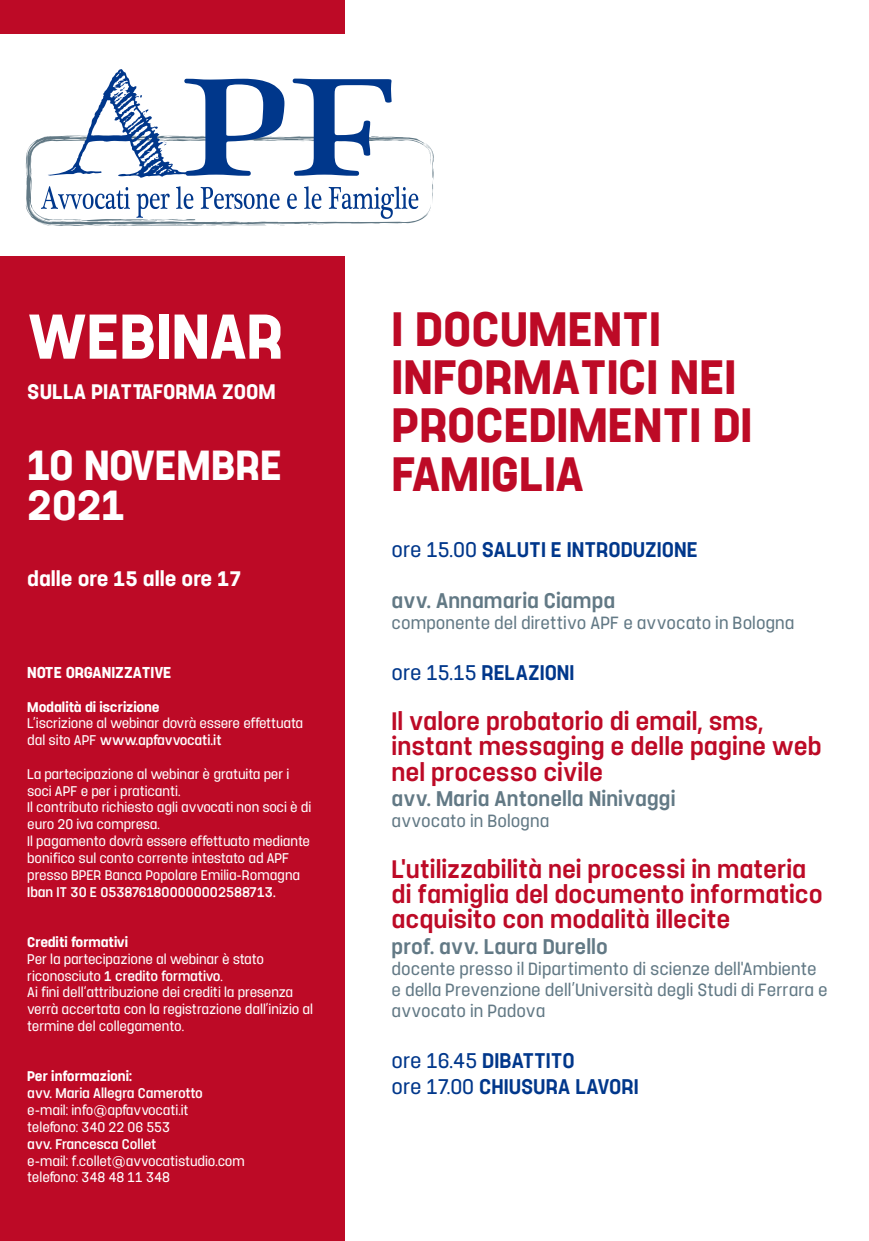
<style>
.page{position:relative;width:869px;height:1241px;background:#fff}
.page>*{position:absolute;margin:0;border:0;box-sizing:border-box;transform-origin:0 0}
.t1{font:700 63px "Project Sans";color:#fff}
.t2{font:700 48.12px/48.1px "Project Sans";color:#bd0a26}
.t3{font:700 42px/40.2px "Project Sans";color:#fff}
.t4{font:600 25.2px/25.2px "Project Sans";color:#bd0a26}
.t5{font:600 21.18px/25.4px "Project Sans";letter-spacing:-.005em;color:#00378b}
.t6{font:600 21.18px "Project Sans";letter-spacing:.005em;color:#627985}
.t7{font:700 21px "Project Sans";color:#fff}
.t8{font:17.68px/21.2px "Project Sans";color:#627985}
.t9{font:700 15.75px "Project Sans";color:#fff}
.t10{font:14px/16.8px "Project Sans";color:#fff}
.t11{font:500 14px "Project Sans";color:#fff}
.t12{font:700 14px "Project Sans";color:#fff}
.s1{font-weight:500}
.s2{font-weight:400}
</style>
<div class="page">
<svg style="left:26px;top:69px;width:407px;height:157px"></svg>
<div style="left:0;top:256px;width:344px;height:984px;background:#bd0a26"></div>
<div style="left:0;top:0;width:344px;height:34px;background:#bd0a26"></div>
<h1 class="t1" style="left:27px;top:297px;width:257px">WEBINAR</h1>
<h3 class="t7" style="left:27px;top:378px;width:250px">SULLA PIATTAFORMA ZOOM</h3>
<h3 class="t3" style="left:27px;top:446px;width:256px">10 NOVEMBRE<br>2021</h3>
<h3 class="t7" style="left:27px;top:565px;width:215px">dalle ore 15 alle ore 17</h3>
<p class="t9" style="left:27px;top:662px;width:146px">NOTE ORGANIZZATIVE</p>
<p class="t12" style="left:27px;top:697px;width:134px">Modalità di iscrizione</p>
<p class="t10" style="left:27px;top:715px;width:277px">L’iscrizione al webinar dovrà essere effettuata dal sito APF <span class="s1">www.apfavvocati.it</span></p>
<p class="t10" style="left:27px;top:765px;width:285px">La partecipazione al webinar è gratuita per i soci APF e per i praticanti.<br>Il contributo richiesto agli avvocati non soci è di euro 20 iva compresa.<br>Il pagamento dovrà essere effettuato mediante bonifico sul conto corrente intestato ad APF presso BPER Banca Popolare Emilia-Romagna</p>
<p class="t11" style="left:27px;top:882px;width:250px">Iban IT 30 E 0538761800000002588713.</p>
<p class="t12" style="left:27px;top:933px;width:102px">Crediti formativi</p>
<p class="t10" style="left:27px;top:950px;width:287px">Per la partecipazione al webinar è stato riconosciuto <span class="s1">1 credito formativo</span>.<br>Ai fini dell‘attribuzione dei crediti la presenza verrà accertata con la registrazione dall’inizio al termine del collegamento.</p>
<p class="t12" style="left:27px;top:1067px;width:106px">Per informazioni:</p>
<p class="t11" style="left:27px;top:1084px;width:177px">avv. Maria Allegra Camerotto</p>
<p class="t10" style="left:27px;top:1101px;width:163px">e-mail: info@apfavvocati.it telefono: 340 22 06 553</p>
<p class="t11" style="left:27px;top:1134px;width:131px">avv. Francesca Collet</p>
<p class="t10" style="left:27px;top:1152px;width:219px">e-mail: f.collet@avvocatistudio.com telefono: 348 48 11 348</p>
<h2 class="t2" style="left:391px;top:307px;width:362px">I DOCUMENTI<br>INFORMATICI NEI<br>PROCEDIMENTI DI<br>FAMIGLIA</h2>
<h3 class="t5" style="left:391px;top:537px;width:307px"><span class="s2">ore 15.00</span> SALUTI E INTRODUZIONE</h3>
<h3 class="t6" style="left:391px;top:587px;width:225px">avv. Annamaria Ciampa</h3>
<p class="t8" style="left:391px;top:612px;width:404px">componente del direttivo APF e avvocato in Bologna</p>
<h3 class="t5" style="left:391px;top:660px;width:184px"><span class="s2">ore 15.15</span> RELAZIONI</h3>
<h3 class="t4" style="left:391px;top:709px;width:431px">Il valore probatorio di email, sms, instant messaging e delle pagine web nel processo civile</h3>
<h3 class="t6" style="left:391px;top:785px;width:285px">avv. Maria Antonella Ninivaggi</h3>
<p class="t8" style="left:391px;top:810px;width:159px">avvocato in Bologna</p>
<h3 class="t4" style="left:391px;top:857px;width:432px">L'utilizzabilità nei processi in materia di famiglia del documento informatico acquisito con modalità illecite</h3>
<h3 class="t6" style="left:391px;top:932px;width:218px">prof. avv. Laura Durello</h3>
<p class="t8" style="left:391px;top:958px;width:437px">docente presso il Dipartimento di scienze dell'Ambiente e della Prevenzione dell’Università degli Studi di Ferrara e avvocato in Padova</p>
<h3 class="t5" style="left:391px;top:1048px;width:248px"><span class="s2">ore 16.45</span> DIBATTITO<br><span class="s2">ore 17.00</span> CHIUSURA LAVORI</h3>
</div>
